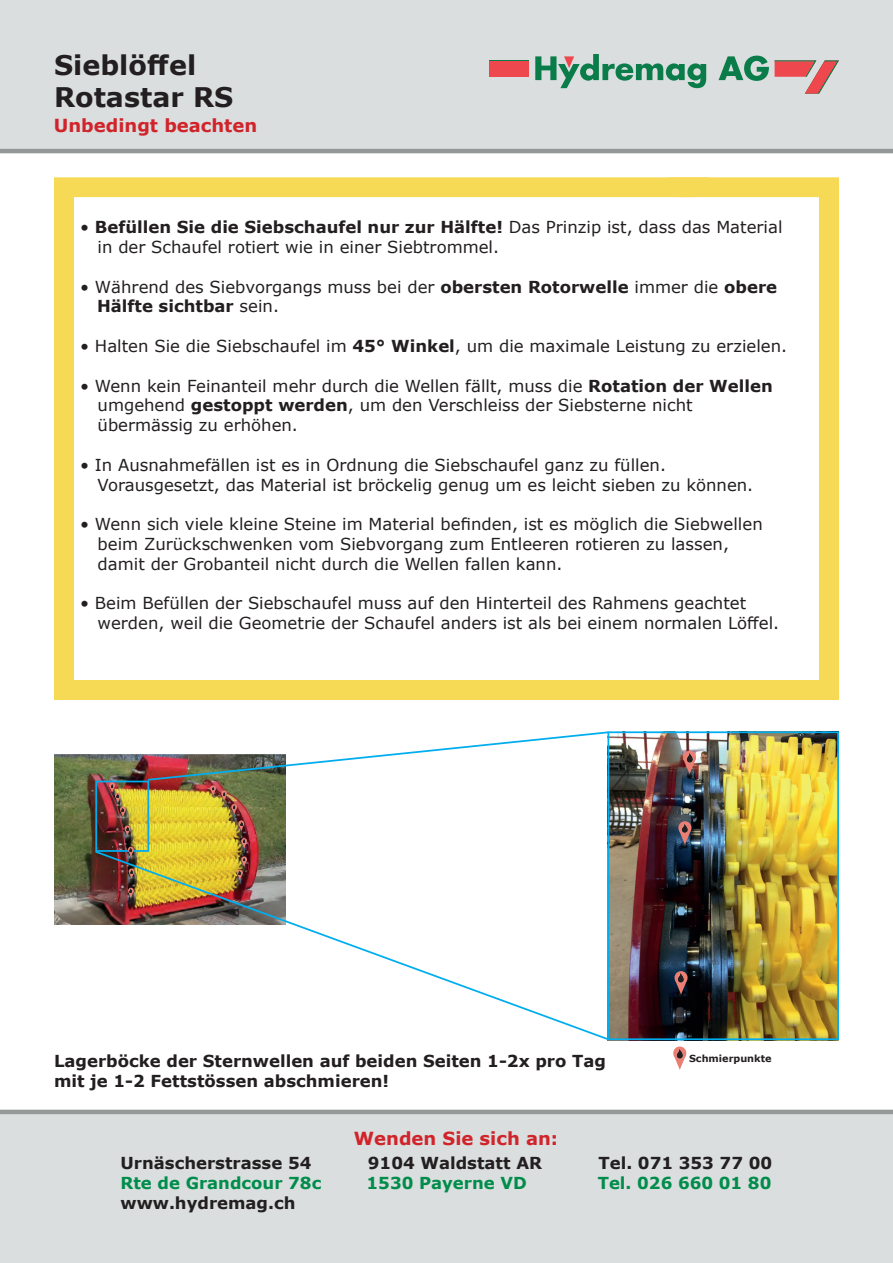
<style>
.page{position:relative;width:893px;height:1263px;background:#fff}
.page>*{position:absolute;margin:0;border:0;box-sizing:border-box;transform-origin:0 0}
.t1{font:700 27px/32.4px "Verdana";color:#231f20}
.t2{font:700 18px "Verdana";color:#d1232a}
.t3{font:16.5px/19.8px "Verdana";color:#231f20}
.t4{font:700 16.5px/19.8px "Verdana";color:#231f20}
.t5{font:700 16.5px "Verdana";color:#008d4c}
.t6{font:700 9.75px "Verdana";color:#231f20}
.s1{font-weight:700}
</style>
<div class="page">
<div style="left:0;top:0;width:893px;height:149px;background:#dadede"></div>
<hr style="left:0;top:149px;width:893px;height:4px;background:#959899">
<div style="left:54px;top:197px;width:20px;height:502px;background:#f6d955"></div>
<div style="left:819px;top:197px;width:20px;height:502px;background:#f6d955"></div>
<div style="left:54px;top:177px;width:785px;height:20px;background:#f6d955"></div>
<div style="left:54px;top:680px;width:785px;height:19px;background:#f6d955"></div>
<svg style="left:535px;top:54px;width:171px;height:34px"></svg>
<svg style="left:719px;top:56px;width:50px;height:25px"></svg>
<hr style="left:489px;top:60px;width:40px;height:2px;background:#0a7c49">
<div style="left:489px;top:62px;width:40px;height:15px;background:#ef474e"></div>
<svg style="left:775px;top:60px;width:64px;height:34px"></svg>
<img style="left:54px;top:755px;width:231px;height:169px">
<img style="left:610px;top:734px;width:226px;height:303px">
<div style="left:95px;top:781px;width:54px;height:71px;border:2px solid #00aeef"></div>
<svg style="left:93px;top:849px;width:518px;height:192px"></svg>
<div style="left:607px;top:731px;width:232px;height:309px;border:2px solid #00aeef"></div>
<svg style="left:683px;top:751px;width:13px;height:13px"></svg>
<svg style="left:683px;top:753px;width:13px;height:21px"></svg>
<svg style="left:678px;top:821px;width:13px;height:13px"></svg>
<svg style="left:679px;top:823px;width:12px;height:21px"></svg>
<svg style="left:674px;top:971px;width:14px;height:13px"></svg>
<svg style="left:675px;top:973px;width:12px;height:21px"></svg>
<svg style="left:673px;top:1046px;width:13px;height:13px"></svg>
<svg style="left:673px;top:1049px;width:13px;height:21px"></svg>
<svg style="left:109px;top:782px;width:17px;height:35px"></svg>
<svg style="left:124px;top:825px;width:6px;height:11px"></svg>
<svg style="left:128px;top:847px;width:6px;height:10px"></svg>
<svg style="left:129px;top:868px;width:5px;height:11px"></svg>
<svg style="left:128px;top:888px;width:6px;height:10px"></svg>
<svg style="left:146px;top:731px;width:465px;height:83px"></svg>
<svg style="left:238px;top:820px;width:6px;height:11px"></svg>
<svg style="left:241px;top:838px;width:6px;height:10px"></svg>
<svg style="left:237px;top:856px;width:10px;height:24px"></svg>
<div style="left:0;top:1114px;width:893px;height:149px;background:#dadede"></div>
<hr style="left:0;top:1110px;width:893px;height:4px;background:#959899">
<h1 class="t1" style="left:54px;top:48px;width:181px">Sieblöffel<br>Rotastar RS</h1>
<p class="t2" style="left:54px;top:113px;width:205px">Unbedingt beachten</p>
<p class="t3" style="left:98px;top:217px;width:686px;text-indent:-17px">• <span class="s1">Befüllen Sie die Siebschaufel nur zur Hälfte!</span> Das Prinzip ist, dass das Material in der Schaufel rotiert wie in einer Siebtrommel.</p>
<p class="t3" style="left:97px;top:277px;width:682px;text-indent:-17px">• Während des Siebvorgangs muss bei der <span class="s1">obersten Rotorwelle</span> immer die <span class="s1">obere<br>Hälfte sichtbar</span> sein.</p>
<p class="t3" style="left:80px;top:336px;width:708px">• Halten Sie die Siebschaufel im <span class="s1">45° Winkel</span>, um die maximale Leistung zu erzielen.</p>
<p class="t3" style="left:98px;top:376px;width:677px;text-indent:-17px">• Wenn kein Feinanteil mehr durch die Wellen fällt, muss die <span class="s1">Rotation der Wellen </span>umgehend <span class="s1">gestoppt werden</span>, um den Verschleiss der Siebsterne nicht übermässig zu erhöhen.</p>
<p class="t3" style="left:98px;top:455px;width:657px;text-indent:-17px">• In Ausnahmefällen ist es in Ordnung die Siebschaufel ganz zu füllen.<br>Vorausgesetzt, das Material ist bröckelig genug um es leicht sieben zu können.</p>
<p class="t3" style="left:98px;top:514px;width:667px;text-indent:-17px">• Wenn sich viele kleine Steine im Material befinden, ist es möglich die Siebwellen beim Zurückschwenken vom Siebvorgang zum Entleeren rotieren zu lassen, damit der Grobanteil nicht durch die Wellen fallen kann.</p>
<p class="t3" style="left:98px;top:593px;width:683px;text-indent:-17px">• Beim Befüllen der Siebschaufel muss auf den Hinterteil des Rahmens geachtet werden, weil die Geometrie der Schaufel anders ist als bei einem normalen Löffel.</p>
<p class="t4" style="left:54px;top:1051px;width:553px">Lagerböcke der Sternwellen auf beiden Seiten 1-2x pro Tag mit je 1-2 Fettstössen abschmieren!</p>
<p class="t6" style="left:689px;top:1051px;width:84px">Schmierpunkte</p>
<p class="t2" style="left:354px;top:1125px;width:206px">Wenden Sie sich an:</p>
<p class="t4" style="left:121px;top:1153px;width:192px">Urnäscherstrasse 54</p>
<p class="t4" style="left:368px;top:1153px;width:176px">9104 Waldstatt AR</p>
<p class="t4" style="left:598px;top:1153px;width:175px">Tel. 071 353 77 00</p>
<p class="t5" style="left:121px;top:1171px;width:202px">Rte de Grandcour 78c</p>
<p class="t5" style="left:367px;top:1171px;width:162px">1530 Payerne VD</p>
<p class="t5" style="left:598px;top:1171px;width:175px">Tel. 026 660 01 80</p>
<p class="t4" style="left:121px;top:1193px;width:177px">www.hydremag.ch</p>
</div>
